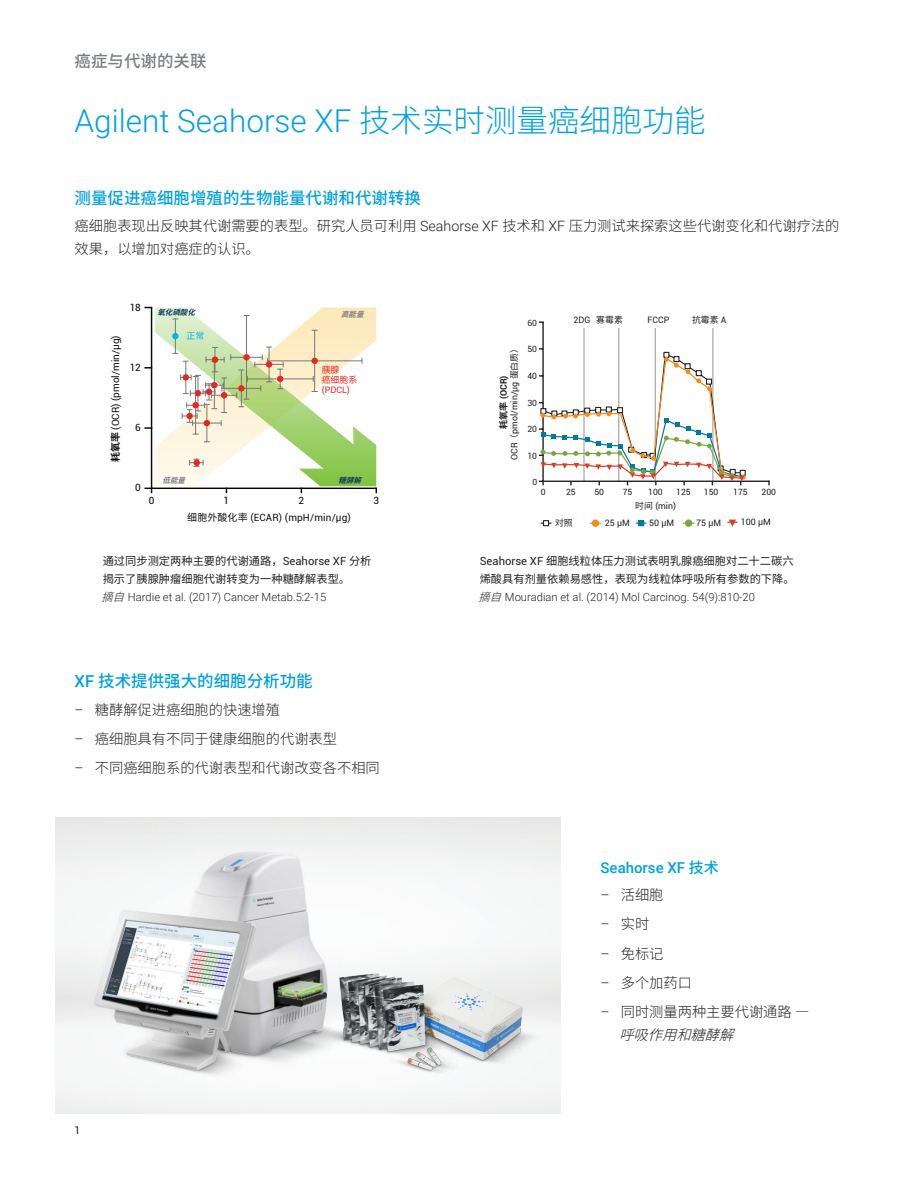
<style>
.page{position:relative;width:918px;height:1188px;background:#fff}
.page>*{position:absolute;margin:0;border:0;box-sizing:border-box;transform-origin:0 0}
.t1{font:300 31.5px "Roboto";color:#00a1e3}
.t2{font:500 16.5px "Noto Sans CJ Ksc";color:#00a1e3}
.t3{font:500 16.5px "Noto Sans CJ Ksc";color:#787d83}
.t4{font:500 15px "Roboto";color:#00a1e3}
.t5{font:300 14.25px/23.2px "Noto Sans CJ Ksc";color:#231f20}
.t6{font:11.25px/18px "Noto Sans CJ Ksc";color:#231f20}
.t7{font:300 11.25px "Roboto";color:#231f20}
.t8{font:10.5px "Roboto";color:#231f20}
.t9{font:9.9px "Roboto";letter-spacing:.005em;color:#101211}
.t10{font:9.9px "Roboto";color:#050504}
.t11{font:700 9px "Roboto";color:#231f20}
.t12{font:8.85px "Roboto";color:#231f20}
.t13{font:8.85px "Noto Sans CJ Ksc";color:#231f20}
.t14{font:8.85px/10.2px "Noto Sans CJ Ksc";color:#e72621}
.t15{font:8.85px "Roboto";color:#e72621}
.t16{font:8.85px "Noto Sans CJ Ksc";color:#00b6ef}
.t17{font:8.55px "Roboto";color:#231f20}
.t18{font:italic 700 7.5px "Noto Sans CJ Ksc";color:#0e3c63}
.t19{font:italic 700 7.5px "Noto Sans CJ Ksc";color:#797d84}
.s1{font-family:"Noto Sans CJ Ksc"}
.s2{font-family:"Roboto"}
.s3{font-family:"Noto Sans CJ Ksc";font-weight:700}
.s4{font-family:"Noto Sans CJ Ksc";font-style:italic}
.s5{font-style:italic}
</style>
<div class="page">
<img style="left:87px;top:836px;width:258px;height:253px">
<img style="left:278px;top:909px;width:283px;height:205px">
<hr style="left:584px;top:328px;width:1px;height:153px;background:#939598">
<hr style="left:618px;top:328px;width:1px;height:153px;background:#939598">
<hr style="left:655px;top:328px;width:1px;height:153px;background:#939598">
<hr style="left:712px;top:328px;width:1px;height:153px;background:#939598">
<hr style="left:542px;top:481px;width:227px;height:1px;background:#231f20">
<hr style="left:542px;top:322px;width:2px;height:160px;background:#231f20">
<svg style="left:727px;top:520px;width:10px;height:7px"></svg>
<div style="left:685px;top:519px;width:7px;height:8px;background:#7ba540;border-radius:50%"></div>
<div style="left:592px;top:519px;width:7px;height:8px;background:#f58b1e;border-radius:50%"></div>
<svg style="left:541px;top:520px;width:10px;height:6px"></svg>
<svg style="left:636px;top:520px;width:10px;height:6px"></svg>
<svg style="left:539px;top:348px;width:207px;height:137px"></svg>
<svg style="left:145px;top:307px;width:232px;height:185px"></svg>
<p class="t3" style="left:75px;top:51px;width:133px">癌症与代谢的关联</p>
<h1 class="t1" style="left:75px;top:99px;width:632px">Agilent Seahorse XF <span class="s1">技术实时测量癌细胞功能</span></h1>
<p class="t2" style="left:75px;top:188px;width:348px">测量促进癌细胞增殖的生物能量代谢和代谢转换</p>
<p class="t5" style="left:75px;top:214px;width:766px">癌细胞表现出反映其代谢需要的表型。研究人员可利用 <span class="s2">Seahorse XF</span> 技术和 <span class="s2">XF</span> 压力测试来探索这些代谢变化和代谢疗法的效果，以增加对癌症的认识。</p>
<p class="t9" style="left:109px;top:462px;width:128px;rotate:-90deg"><span class="s3">耗氧率</span> (OCR) (pmol/min/µg)</p>
<p class="t10" style="left:130px;top:300px;width:13px">18</p>
<p class="t10" style="left:130px;top:360px;width:13px">12</p>
<p class="t18" style="left:157px;top:308px;width:45px">氧化磷酸化</p>
<p class="t16" style="left:187px;top:331px;width:19px">正常</p>
<p class="t10" style="left:135px;top:421px;width:7px">6</p>
<p class="t19" style="left:341px;top:310px;width:30px">高能量</p>
<p class="t14" style="left:322px;top:365px;width:37px">胰腺<br>癌细胞系</p>
<p class="t15" style="left:322px;top:384px;width:30px">(PDCL)</p>
<p class="t10" style="left:135px;top:480px;width:7px">0</p>
<p class="t19" style="left:163px;top:476px;width:30px">低能量</p>
<p class="t18" style="left:339px;top:476px;width:30px">糖酵解</p>
<p class="t10" style="left:149px;top:494px;width:7px">0</p>
<p class="t10" style="left:224px;top:494px;width:7px">1</p>
<p class="t10" style="left:299px;top:494px;width:7px">2</p>
<p class="t10" style="left:373px;top:494px;width:7px">3</p>
<p class="t9" style="left:187px;top:511px;width:165px"><span class="s1">细胞外酸化率</span> (ECAR) (mpH/min/µg)</p>
<p class="t6" style="left:103px;top:552px;width:270px">通过同步测定两种主要的代谢通路，<span class="s2">Seahorse XF</span> 分析揭示了胰腺肿瘤细胞代谢转变为一种糖酵解表型。</p>
<p class="t7" style="left:102px;top:589px;width:226px"><span class="s4">摘自</span>Hardie et al. (2017) Cancer Metab.5:2-15</p>
<p class="t2" style="left:75px;top:672px;width:240px"><span class="s2">XF</span> 技术提供强大的细胞分析功能</p>
<p class="t5" style="left:75px;top:698px;width:207px"><span class="s2">–</span> 糖酵解促进癌细胞的快速增殖</p>
<p class="t5" style="left:75px;top:727px;width:264px"><span class="s2">–</span> 癌细胞具有不同于健康细胞的代谢表型</p>
<p class="t5" style="left:75px;top:757px;width:307px"><span class="s2">–</span> 不同癌细胞系的代谢表型和代谢改变各不相同</p>
<p class="t8" style="left:75px;top:1123px;width:7px">1</p>
<p class="t12" style="left:508px;top:460px;width:117px;rotate:-90deg">OCR<span class="s1">（</span>pmol/min/µg <span class="s1">蛋白质）</span></p>
<p class="t11" style="left:497px;top:429px;width:55px;rotate:-90deg"><span class="s1">耗氧率</span> (OCR)</p>
<p class="t17" style="left:527px;top:317px;width:11px">60</p>
<p class="t17" style="left:527px;top:343px;width:11px">50</p>
<p class="t17" style="left:527px;top:370px;width:11px">40</p>
<p class="t17" style="left:527px;top:397px;width:11px">30</p>
<p class="t17" style="left:527px;top:423px;width:11px">20</p>
<p class="t17" style="left:527px;top:450px;width:11px">10</p>
<p class="t17" style="left:532px;top:476px;width:6px">0</p>
<p class="t17" style="left:541px;top:486px;width:6px">0</p>
<p class="t12" style="left:573px;top:314px;width:51px">2DG <span class="s1">寡霉素</span></p>
<p class="t12" style="left:648px;top:314px;width:23px">FCCP</p>
<p class="t13" style="left:692px;top:315px;width:36px">抗霉素 <span class="s2">A</span></p>
<p class="t17" style="left:566px;top:486px;width:11px">25</p>
<p class="t17" style="left:594px;top:486px;width:11px">50</p>
<p class="t17" style="left:623px;top:486px;width:11px">75</p>
<p class="t17" style="left:648px;top:486px;width:16px">100</p>
<p class="t17" style="left:676px;top:486px;width:16px">125</p>
<p class="t17" style="left:704px;top:486px;width:16px">150</p>
<p class="t17" style="left:733px;top:486px;width:16px">175</p>
<p class="t17" style="left:762px;top:486px;width:16px">200</p>
<p class="t13" style="left:555px;top:518px;width:19px">对照</p>
<p class="t12" style="left:605px;top:517px;width:27px">25 µM</p>
<p class="t12" style="left:649px;top:517px;width:27px">50 µM</p>
<p class="t12" style="left:696px;top:517px;width:27px">75 µM</p>
<p class="t12" style="left:741px;top:516px;width:31px">100 µM</p>
<p class="t12" style="left:635px;top:499px;width:42px"><span class="s1">时间</span> (min)</p>
<p class="t6" style="left:480px;top:552px;width:317px"><span class="s2">Seahorse XF</span> 细胞线粒体压力测试表明乳腺癌细胞对二十二碳六烯酸具有剂量依赖易感性，表现为线粒体呼吸所有参数的下降。</p>
<p class="t7" style="left:479px;top:589px;width:278px"><span class="s4">摘自</span>Mouradian et al. (2014) Mol Carcinog. 54(9):810-20</p>
<p class="t4" style="left:601px;top:857px;width:120px">Seahorse XF <span class="s1">技术</span></p>
<p class="t5" style="left:601px;top:884px;width:64px"><span class="s2">–</span> 活细胞</p>
<p class="t5" style="left:601px;top:913px;width:50px"><span class="s2">–</span> 实时</p>
<p class="t5" style="left:601px;top:942px;width:64px"><span class="s2">–</span> 免标记</p>
<p class="t5" style="left:601px;top:971px;width:93px"><span class="s2">–</span> 多个加药口</p>
<p class="t5" style="left:619px;top:1001px;width:192px;text-indent:-19px"><span class="s2">–</span> 同时测量两种主要代谢通路 ―<span class="s5">呼吸作用和糖酵解</span></p>
</div>
